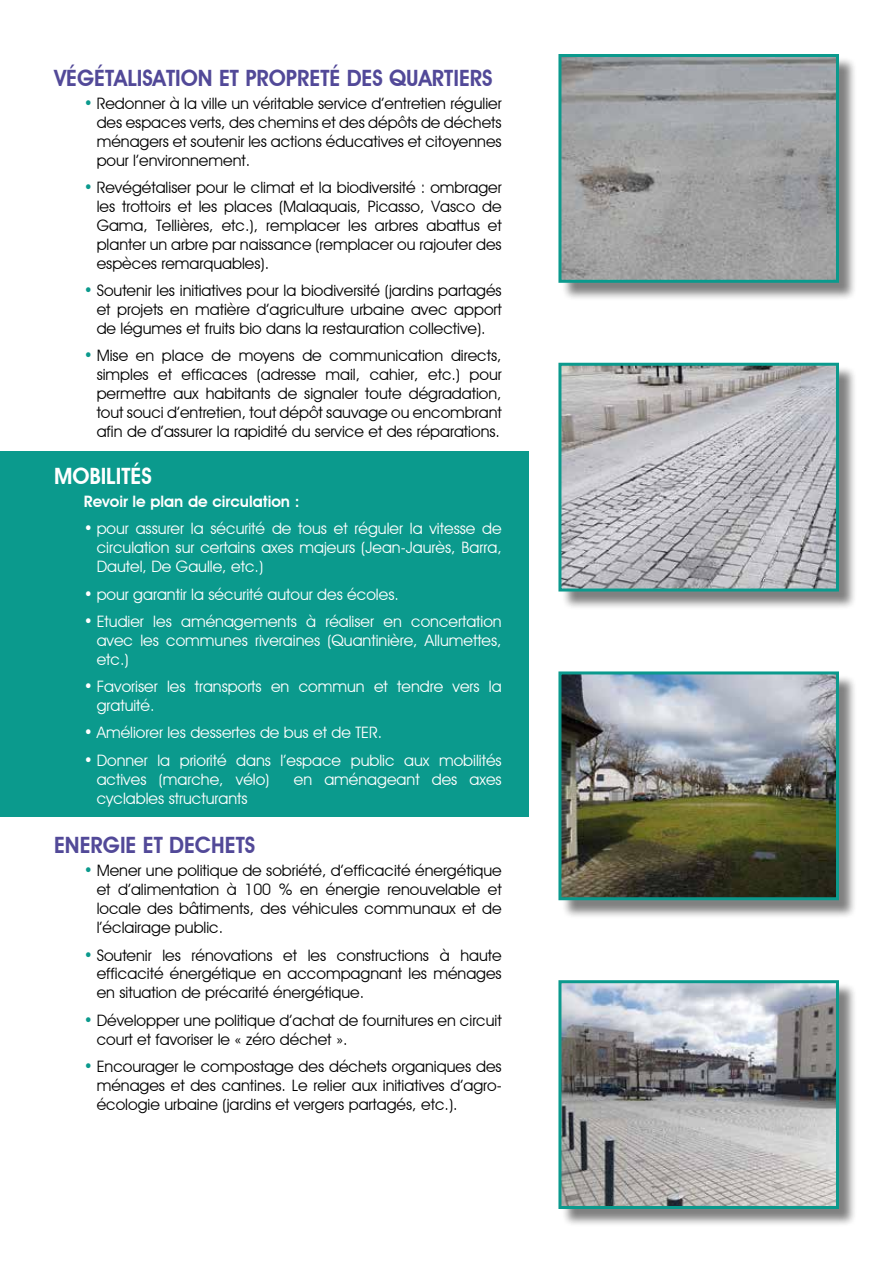
<style>
.page{position:relative;width:893px;height:1263px;background:#fff}
.page>*{position:absolute;margin:0;border:0;box-sizing:border-box;transform-origin:0 0}
.t1{font:600 22.5px "Avant Garde IT Cby BT";color:#524998}
.t2{font:600 22.5px "Avant Garde IT Cby BT";color:#fff}
.t3{font:15.75px/18.9px "Avant Garde IT Cby BT";color:#000;text-align:justify}
.t4{font:15.75px/18.9px "Avant Garde IT Cby BT";color:#fff;text-align:justify}
.t5{font:600 15.75px "Avant Garde IT Cby BT";color:#fff}
.s1{font-size:16.5px;color:#0b9a8d}
.s2{font-size:16.5px}
</style>
<div class="page">
<hr style="left:892px;top:707px;width:1px;height:556px;background:#0070c4">
<div style="left:0;top:451px;width:529px;height:366px;background:#0b9a8d"></div>
<div style="left:561px;top:56px;width:297px;height:245px;background:#000;opacity:.5"></div>
<img style="left:562px;top:58px;width:273px;height:221px">
<div style="left:558px;top:54px;width:281px;height:229px;border:3px solid #0b9a8d"></div>
<div style="left:561px;top:365px;width:297px;height:245px;background:#000;opacity:.5"></div>
<img style="left:562px;top:367px;width:273px;height:220px">
<div style="left:558px;top:363px;width:281px;height:228px;border:3px solid #0b9a8d"></div>
<div style="left:561px;top:674px;width:297px;height:245px;background:#000;opacity:.5"></div>
<img style="left:562px;top:675px;width:273px;height:221px">
<div style="left:558px;top:671px;width:281px;height:229px;border:3px solid #0b9a8d"></div>
<div style="left:561px;top:982px;width:297px;height:245px;background:#000;opacity:.5"></div>
<img style="left:562px;top:984px;width:273px;height:221px">
<div style="left:558px;top:980px;width:281px;height:229px;border:3px solid #0b9a8d"></div>
<h1 class="t1" style="left:54px;top:64px;width:440px">VÉGÉTALISATION ET PROPRETÉ DES QUARTIERS</h1>
<p class="t3" style="left:97px;top:94px;width:407px;text-indent:-13px"><span class="s1">•</span> Redonner à la ville un véritable service d’entretien régulier des espaces verts, des chemins et des dépôts de déchets ménagers et soutenir les actions éducatives et citoyennes pour l’environnement.</p>
<p class="t3" style="left:97px;top:178px;width:407px;text-indent:-13px"><span class="s1">•</span> Revégétaliser pour le climat et la biodiversité : ombrager les trottoirs et les places (Malaquais, Picasso, Vasco de Gama, Tellières, etc.), remplacer les arbres abattus et planter un arbre par naissance (remplacer ou rajouter des espèces remarquables).</p>
<p class="t3" style="left:97px;top:281px;width:407px;text-indent:-13px"><span class="s1">•</span> Soutenir les initiatives pour la biodiversité (jardins partagés et projets en matière d’agriculture urbaine avec apport de légumes et fruits bio dans la restauration collective).</p>
<p class="t3" style="left:97px;top:346px;width:407px;text-indent:-13px"><span class="s1">•</span> Mise en place de moyens de communication directs, simples et efficaces (adresse mail, cahier, etc.) pour permettre aux habitants de signaler toute dégradation, tout souci d’entretien, tout dépôt sauvage ou encombrant afin de d’assurer la rapidité du service et des réparations.</p>
<h1 class="t2" style="left:54px;top:462px;width:99px">MOBILITÉS</h1>
<p class="t5" style="left:84px;top:492px;width:217px">Revoir le plan de circulation :</p>
<p class="t4" style="left:97px;top:519px;width:407px;text-indent:-13px"><span class="s2">•</span> pour assurer la sécurité de tous et réguler la vitesse de circulation sur certains axes majeurs (Jean-Jaurès, Barra, Dautel, De Gaulle, etc.)</p>
<p class="t4" style="left:84px;top:584px;width:317px"><span class="s2">•</span> pour garantir la sécurité autour des écoles.</p>
<p class="t4" style="left:97px;top:612px;width:407px;text-indent:-13px"><span class="s2">•</span> Etudier les aménagements à réaliser en concertation avec les communes riveraines (Quantinière, Allumettes, etc.)</p>
<p class="t4" style="left:97px;top:677px;width:407px;text-indent:-13px"><span class="s2">•</span> Favoriser les transports en commun et tendre vers la gratuité.</p>
<p class="t4" style="left:84px;top:723px;width:300px"><span class="s2">•</span> Améliorer les dessertes de bus et de TER.</p>
<p class="t4" style="left:97px;top:751px;width:407px;text-indent:-13px"><span class="s2">•</span> Donner la priorité dans l’espace public aux mobilités actives (marche, vélo)</p>
<p class="t4" style="left:294px;top:769px;width:209px">en aménageant des axes</p>
<p class="t4" style="left:97px;top:788px;width:152px">cyclables structurants</p>
<h1 class="t1" style="left:54px;top:832px;width:203px">ENERGIE ET DECHETS</h1>
<p class="t3" style="left:97px;top:861px;width:407px;text-indent:-13px"><span class="s1">•</span> Mener une politique de sobriété, d’efficacité énergétique et d’alimentation à 100 % en énergie renouvelable et locale des bâtiments, des véhicules communaux et de l’éclairage public.</p>
<p class="t3" style="left:97px;top:945px;width:407px;text-indent:-13px"><span class="s1">•</span> Soutenir les rénovations et les constructions à haute efficacité énergétique en accompagnant les ménages en situation de précarité énergétique.</p>
<p class="t3" style="left:97px;top:1010px;width:407px;text-indent:-13px"><span class="s1">•</span> Développer une politique d’achat de fournitures en circuit court et favoriser le « zéro déchet ».</p>
<p class="t3" style="left:97px;top:1057px;width:407px;text-indent:-13px"><span class="s1">•</span> Encourager le compostage des déchets organiques des ménages et des cantines. Le relier aux initiatives d’agro&shy;écologie urbaine (jardins et vergers partagés, etc.).</p>
</div>
